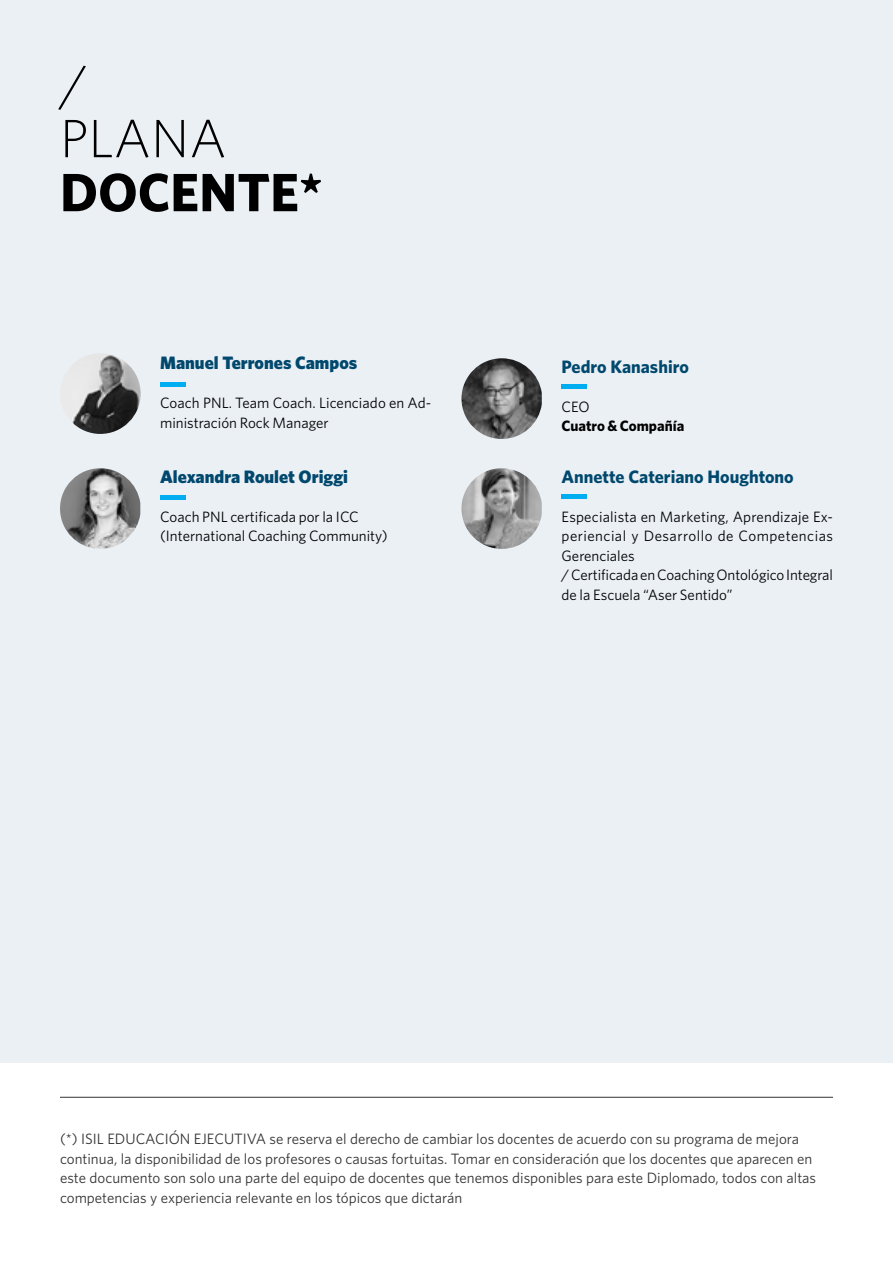
<style>
.page{position:relative;width:893px;height:1263px;background:#fff}
.page>*{position:absolute;margin:0;border:0;box-sizing:border-box;transform-origin:0 0}
.t1{font:700 54px "Whitney";color:#000}
.t2{font:300 54px/54px "Whitney";color:#000}
.t3{font:900 18px "Whitney";color:#00486d}
.t4{font:700 18px "Whitney";color:#00486d}
.t5{font:15px/19.5px "Whitney";color:#333}
.t6{font:15px/19.5px "Whitney";color:#000}
.t7{font:700 15px "Whitney";color:#000}
</style>
<div class="page">
<div style="left:0;top:0;width:893px;height:1063px;background:#ebf0f5"></div>
<hr style="left:562px;top:385px;width:25px;height:4px;background:#00adf0">
<hr style="left:562px;top:495px;width:25px;height:4px;background:#00adf0">
<hr style="left:60px;top:1097px;width:773px;height:1px;background:#333">
<img style="left:461px;top:358px;width:81px;height:81px">
<img style="left:461px;top:468px;width:81px;height:81px">
<img style="left:60px;top:468px;width:80px;height:81px">
<hr style="left:160px;top:383px;width:25px;height:4px;background:#00adf0">
<hr style="left:160px;top:495px;width:25px;height:4px;background:#00adf0">
<img style="left:60px;top:353px;width:81px;height:81px;border-radius:40px">
<h1 class="t2" style="left:60px;top:56px;width:168px">/<br>PLANA</h1>
<h1 class="t1" style="left:60px;top:156px;width:264px">DOCENTE*</h1>
<p class="t3" style="left:160px;top:351px;width:199px">Manuel Terrones Campos</p>
<p class="t6" style="left:160px;top:393px;width:273px">Coach PNL. Team Coach. Licenciado en Ad&shy;ministración Rock Manager</p>
<p class="t3" style="left:160px;top:464px;width:190px">Alexandra Roulet Origgi</p>
<p class="t6" style="left:160px;top:506px;width:229px">Coach PNL certificada por la ICC (International Coaching Community)</p>
<p class="t4" style="left:562px;top:354px;width:129px">Pedro Kanashiro</p>
<p class="t6" style="left:562px;top:396px;width:30px">CEO</p>
<p class="t7" style="left:562px;top:416px;width:124px">Cuatro &amp; Compañía</p>
<p class="t4" style="left:562px;top:464px;width:234px">Annette Cateriano Houghtono</p>
<p class="t6" style="left:562px;top:506px;width:273px">Especialista en Marketing, Aprendizaje Ex&shy;periencial y Desarrollo de Competencias Gerenciales<br>/ Certificada en Coaching Ontológico Integral de la Escuela “Aser Sentido”</p>
<p class="t5" style="left:60px;top:1129px;width:758px">(*) ISIL EDUCACIÓN EJECUTIVA se reserva el derecho de cambiar los docentes de acuerdo con su programa de mejora continua, la disponibilidad de los profesores o causas fortuitas. Tomar en consideración que los docentes que aparecen en este documento son solo una parte del equipo de docentes que tenemos disponibles para este Diplomado, todos con altas competencias y experiencia relevante en los tópicos que dictarán</p>
</div>
